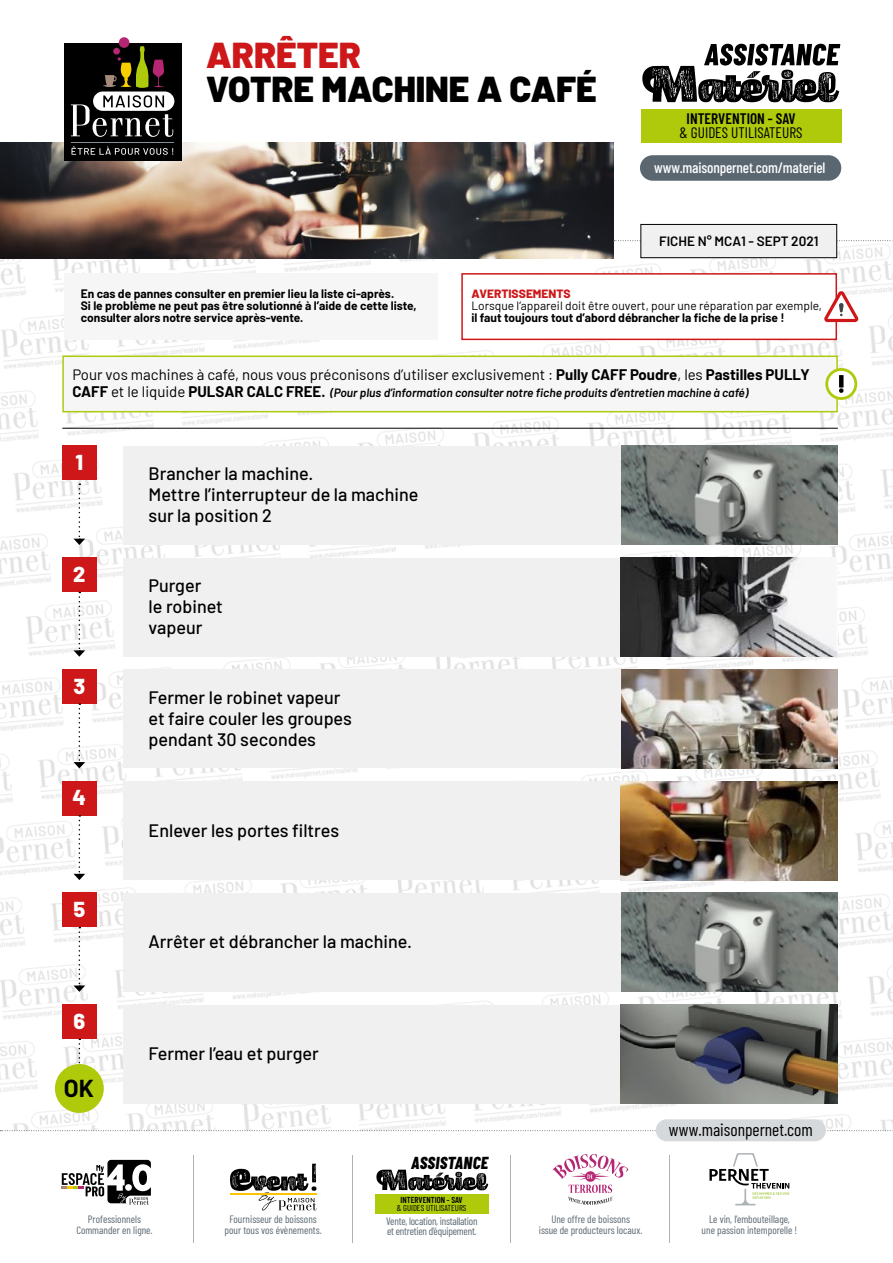
<style>
.page{position:relative;width:893px;height:1263px;background:#fff}
.page>*{position:absolute;margin:0;border:0;box-sizing:border-box;transform-origin:0 0}
.t1{font:900 36px "Barlow";color:#000}
.t2{font:900 36px "Barlow";color:#cd1719}
.t3{font:700 24px "Barlow";color:#000}
.t4{font:800 21.6px "Barlow";color:#fff}
.t5{font:500 18px "Barlow";color:#000}
.t6{font:17.55px "Barlow Condensed";color:#000}
.t7{font:italic 800 17.25px "Barlow Condensed";letter-spacing:.01em;color:#000}
.t8{font:15.3px "Barlow Condensed";color:#000}
.t9{font:600 15.3px "Barlow Condensed";color:#000}
.t10{font:15px "Barlow";color:#000}
.t11{font:500 15px "Barlow Condensed";letter-spacing:-.01em;color:#fff}
.t12{font:600 13.5px "Barlow";color:#000}
.t13{font:700 12px/12px "Barlow";color:#000}
.t14{font:12px/12px "Barlow";color:#000}
.t15{font:italic 600 12px "Barlow";color:#000}
.t16{font:800 12px "Barlow";color:#cd1719}
.t17{font:10.65px/10.6px "Barlow Condensed";color:#5a6771;text-align:center}
.t18{font:10.65px/10.1px "Barlow Condensed";letter-spacing:-.02em;color:#5a6771}
.t19{font:8.7px "Barlow Condensed";color:#000}
.t20{font:600 8.7px "Barlow Condensed";color:#000}
.s1{font-weight:700}
.s2{font-weight:700;font-style:normal;font-size:15px}
.s3{font-weight:400;font-style:normal;font-size:15px}
</style>
<div class="page">
<img style="left:0;top:241px;width:893px;height:889px">
<img style="left:0;top:143px;width:613px;height:115px">
<div style="left:64px;top:43px;width:117px;height:117px;background:#000"></div>
<hr style="left:71px;top:142px;width:102px;height:1px;background:#838d94">
<div style="left:119px;top:37px;width:10px;height:11px;background:#b52673;border-radius:50%"></div>
<svg style="left:103px;top:46px;width:61px;height:42px"></svg>
<div style="left:93px;top:92px;width:81px;height:19px;background:#fff;border-radius:10px"></div>
<svg style="left:71px;top:95px;width:102px;height:42px"></svg>
<svg style="left:72px;top:146px;width:101px;height:9px"></svg>
<hr style="left:62px;top:428px;width:776px;height:1px;background:#000">
<svg style="left:614px;top:240px;width:279px;height:1px"></svg>
<svg style="left:0;top:1130px;width:893px;height:1px"></svg>
<div style="left:641px;top:109px;width:200px;height:34px;background:#afca0b"></div>
<svg style="left:642px;top:44px;width:198px;height:58px"></svg>
<div style="left:62px;top:446px;width:34px;height:34px;background:#cd1719"></div>
<div style="left:62px;top:558px;width:34px;height:34px;background:#cd1719"></div>
<div style="left:62px;top:669px;width:34px;height:34px;background:#cd1719"></div>
<div style="left:62px;top:781px;width:34px;height:34px;background:#cd1719"></div>
<div style="left:62px;top:893px;width:34px;height:34px;background:#cd1719"></div>
<div style="left:62px;top:1004px;width:34px;height:34px;background:#cd1719"></div>
<div style="left:123px;top:446px;width:705px;height:99px;background:#f0f0f0"></div>
<img style="left:622px;top:446px;width:215px;height:99px">
<div style="left:123px;top:893px;width:705px;height:99px;background:#f0f0f0"></div>
<img style="left:622px;top:893px;width:215px;height:99px">
<div style="left:123px;top:1004px;width:705px;height:99px;background:#f0f0f0"></div>
<img style="left:621px;top:1004px;width:216px;height:99px">
<div style="left:123px;top:558px;width:708px;height:99px;background:#f0f0f0"></div>
<img style="left:621px;top:558px;width:216px;height:99px">
<div style="left:123px;top:781px;width:708px;height:99px;background:#f0f0f0"></div>
<img style="left:621px;top:781px;width:216px;height:99px">
<div style="left:123px;top:669px;width:708px;height:99px;background:#f0f0f0"></div>
<img style="left:621px;top:669px;width:216px;height:99px">
<svg style="left:62px;top:1160px;width:89px;height:45px"></svg>
<svg style="left:552px;top:1154px;width:76px;height:51px"></svg>
<svg style="left:709px;top:1153px;width:80px;height:52px"></svg>
<hr style="left:193px;top:1155px;width:1px;height:87px;background:#acb3b8">
<hr style="left:352px;top:1155px;width:1px;height:87px;background:#acb3b8">
<hr style="left:511px;top:1155px;width:1px;height:87px;background:#acb3b8">
<hr style="left:669px;top:1155px;width:1px;height:87px;background:#acb3b8">
<div style="left:656px;top:1119px;width:170px;height:22px;background:#d6d9dc;border-radius:11px"></div>
<div style="left:640px;top:155px;width:201px;height:26px;background:#5a6771;border-radius:13px"></div>
<svg style="left:73px;top:483px;width:12px;height:62px"></svg>
<svg style="left:73px;top:592px;width:12px;height:65px"></svg>
<svg style="left:73px;top:703px;width:12px;height:65px"></svg>
<svg style="left:73px;top:815px;width:12px;height:65px"></svg>
<svg style="left:73px;top:927px;width:12px;height:65px"></svg>
<svg style="left:73px;top:1038px;width:12px;height:27px"></svg>
<div style="left:55px;top:1064px;width:49px;height:49px;background:#afca0b;border-radius:50%"></div>
<div style="left:375px;top:1194px;width:113px;height:19px;background:#afca0b"></div>
<svg style="left:376px;top:1169px;width:112px;height:21px"></svg>
<svg style="left:230px;top:1164px;width:86px;height:46px"></svg>
<div style="left:641px;top:224px;width:196px;height:34px;background:#f0f0f0"></div>
<div style="left:640px;top:224px;width:197px;height:34px;border:1px solid #000"></div>
<div style="left:64px;top:273px;width:374px;height:67px;background:#f6f6f6"></div>
<svg style="left:461px;top:272px;width:398px;height:69px"></svg>
<svg style="left:827px;top:369px;width:29px;height:29px"></svg>
<svg style="left:62px;top:355px;width:781px;height:58px"></svg>
<div style="left:825px;top:368px;width:32px;height:32px;border:3px solid #afca0b;border-radius:50%"></div>
<p class="t2" style="left:206px;top:27px;width:156px">ARRÊTER</p>
<p class="t1" style="left:206px;top:62px;width:392px">VOTRE MACHINE A CAFÉ</p>
<p class="t9" style="left:687px;top:108px;width:111px">INTERVENTION - SAV</p>
<p class="t8" style="left:680px;top:122px;width:124px">&amp; GUIDES UTILISATEURS</p>
<p class="t11" style="left:654px;top:157px;width:173px">www.maisonpernet.com/materiel</p>
<p class="t12" style="left:659px;top:232px;width:161px">FICHE N° MCA1 - SEPT 2021</p>
<p class="t13" style="left:81px;top:286px;width:337px">En cas de pannes consulter en premier lieu la liste ci-après.<br>Si le problème ne peut pas être solutionné à l’aide de cette liste, consulter alors notre service après-vente.</p>
<p class="t16" style="left:471px;top:284px;width:101px">AVERTISSEMENTS</p>
<p class="t14" style="left:471px;top:298px;width:352px">Lorsque l’appareil doit être ouvert, pour une réparation par exemple, <span class="s1">il faut toujours tout d’abord débrancher la fiche de la prise !</span></p>
<p class="t10" style="left:72px;top:364px;width:739px">Pour vos machines à café, nous vous préconisons d’utiliser exclusivement : <span class="s1">Pully CAFF Poudre</span>, les <span class="s1">Pastilles PULLY</span></p>
<p class="t15" style="left:72px;top:384px;width:678px"><span class="s2">CAFF</span> <span class="s3">et le liquide</span> <span class="s2">PULSAR CALC FREE.</span> (Pour plus d’information consulter notre fiche produits d’entretien machine à café)</p>
<p class="t4" style="left:76px;top:446px;width:9px">1</p>
<p class="t4" style="left:73px;top:558px;width:14px">2</p>
<p class="t4" style="left:73px;top:670px;width:13px">3</p>
<p class="t4" style="left:73px;top:781px;width:15px">4</p>
<p class="t4" style="left:73px;top:893px;width:13px">5</p>
<p class="t4" style="left:73px;top:1005px;width:13px">6</p>
<p class="t3" style="left:64px;top:1070px;width:31px">OK</p>
<p class="t5" style="left:149px;top:461px;width:166px">Brancher la machine.</p>
<p class="t5" style="left:149px;top:482px;width:271px">Mettre l’interrupteur de la machine</p>
<p class="t5" style="left:149px;top:503px;width:125px">sur la position 2</p>
<p class="t5" style="left:149px;top:573px;width:54px">Purger</p>
<p class="t5" style="left:149px;top:594px;width:76px">le robinet</p>
<p class="t5" style="left:149px;top:615px;width:55px">vapeur</p>
<p class="t5" style="left:149px;top:684px;width:194px">Fermer le robinet vapeur</p>
<p class="t5" style="left:149px;top:705px;width:205px">et faire couler les groupes</p>
<p class="t5" style="left:149px;top:726px;width:169px">pendant 30 secondes</p>
<p class="t5" style="left:149px;top:817px;width:192px">Enlever les portes filtres</p>
<p class="t5" style="left:149px;top:929px;width:265px">Arrêter et débrancher la machine.</p>
<p class="t5" style="left:149px;top:1040px;width:172px">Fermer l’eau et purger</p>
<p class="t7" style="left:411px;top:1151px;width:78px">ASSISTANCE</p>
<p class="t20" style="left:401px;top:1193px;width:63px">INTERVENTION - SAV</p>
<p class="t19" style="left:397px;top:1201px;width:71px">&amp; GUIDES UTILISATEURS</p>
<p class="t6" style="left:669px;top:1117px;width:145px">www.maisonpernet.com</p>
<p class="t17" style="left:76px;top:1213px;width:78px">Professionnels<br>Commander en ligne.</p>
<p class="t17" style="left:225px;top:1213px;width:99px">Fournisseur de boissons pour tous vos évènements.</p>
<p class="t17" style="left:539px;top:1213px;width:105px">Une offre de boissons<br>issue de producteurs locaux.</p>
<p class="t17" style="left:709px;top:1213px;width:82px">Le vin, l’embouteillage,</p>
<p class="t18" style="left:386px;top:1215px;width:93px">Vente, location, installation et entretien d’équipement.</p>
<p class="t17" style="left:702px;top:1224px;width:97px">une passion intemporelle !</p>
</div>
